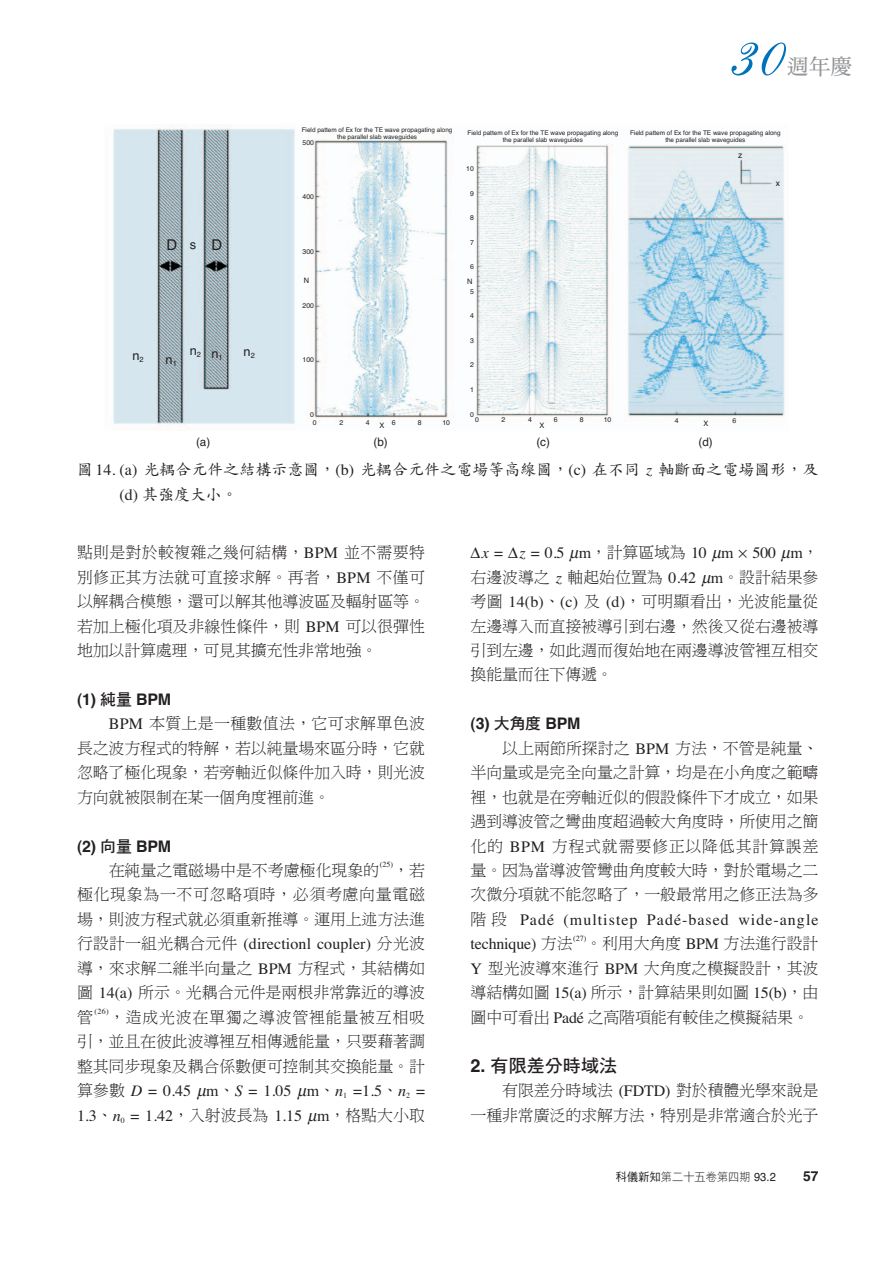
<style>
.page{position:relative;width:893px;height:1263px;background:#fff}
.page>*{position:absolute;margin:0;border:0;box-sizing:border-box;transform-origin:0 0}
.t1{font:21.3px "DF Ming Bd HK BF";color:#939598}
.t2{font:18.15px "DF Hei Bd HK BF";color:#231f20}
.t3{font:15.9px/24.5px "DF Ming Lt HK BF";letter-spacing:-.01em;color:#231f20;text-align:justify}
.t4{font:15.9px/24.5px "Times";letter-spacing:.005em;color:#231f20}
.t5{font:15.9px/24.5px "DF Kai Shu Md HK BF";letter-spacing:.005em;color:#231f20}
.t6{font:15.9px/24.5px "Times";letter-spacing:.065em;color:#231f20}
.t7{font:700 15.9px "Helvetica";letter-spacing:-.01em;color:#231f20}
.t8{font:14.85px "Helvetica";color:#231f20}
.t9{font:700 13.8px "Helvetica";color:#231f20}
.t10{font:12.75px "Helvetica";color:#231f20}
.t11{font:11.7px "DF Li Hei Lt HK BF";letter-spacing:.01em;color:#231f20;scale:.95 1}
.t12{font:11.7px "Helvetica";color:#231f20}
.t13{font:8.55px "Helvetica";color:#231f20}
.t14{font:7.95px "Times";color:#231f20}
.t15{font:7.5px "Helvetica";color:#231f20}
.t16{font:6.9px "Helvetica";color:#231f20}
.t17{font:6.3px/7.5px "Helvetica";color:#231f20;text-align:center}
.s1{font-size:7.5px}
.s2{font-family:"Times"}
.s3{font-family:"Times";font-style:italic}
.s4{font-family:"DF Hei Bd HK BF";font-weight:400}
.s5{font-family:"DF Ming Lt HK BF"}
.s6{font-style:italic}
.s7{font-family:"Helvetica";font-weight:700}
.s8{font-family:"DF Hei Md HK BF"}
.s9{font-family:"Helvetica"}
</style>
<div class="page">
<svg style="left:731px;top:43px;width:55px;height:33px"></svg>
<img style="left:113px;top:125px;width:672px;height:300px">
<h1 class="t1" style="left:787px;top:56px;width:66px">週年慶</h1>
<p class="t17" style="left:302px;top:126px;width:152px">Field pattem of Ex for the TE wave propagating along the parallel slab waveguides</p>
<p class="t17" style="left:467px;top:129px;width:152px">Field pattem of Ex for the TE wave propagating along the parallel slab waveguides</p>
<p class="t17" style="left:630px;top:129px;width:152px">Field pattem of Ex for the TE wave propagating along the parallel slab waveguides</p>
<p class="t16" style="left:302px;top:140px;width:13px">500</p>
<p class="t8" style="left:166px;top:240px;width:12px">D</p>
<p class="t8" style="left:211px;top:240px;width:12px">D</p>
<p class="t10" style="left:190px;top:240px;width:8px">s</p>
<p class="t10" style="left:132px;top:351px;width:13px">n<sub>2</sub></p>
<p class="t10" style="left:166px;top:355px;width:13px">n<sub>1</sub></p>
<p class="t10" style="left:190px;top:347px;width:34px">n<span class="s1">2</span> n<sub>1</sub></p>
<p class="t10" style="left:243px;top:347px;width:13px">n<sub>2</sub></p>
<p class="t13" style="left:738px;top:152px;width:6px">z</p>
<p class="t16" style="left:466px;top:166px;width:9px">10</p>
<p class="t16" style="left:470px;top:191px;width:5px">9</p>
<p class="t16" style="left:470px;top:215px;width:5px">8</p>
<p class="t16" style="left:470px;top:240px;width:5px">7</p>
<p class="t16" style="left:470px;top:264px;width:5px">6</p>
<p class="t16" style="left:470px;top:289px;width:5px">5</p>
<p class="t16" style="left:470px;top:313px;width:5px">4</p>
<p class="t16" style="left:470px;top:338px;width:5px">3</p>
<p class="t16" style="left:470px;top:362px;width:5px">2</p>
<p class="t16" style="left:470px;top:387px;width:5px">1</p>
<p class="t16" style="left:470px;top:412px;width:5px">0</p>
<p class="t16" style="left:302px;top:194px;width:13px">400</p>
<p class="t16" style="left:302px;top:249px;width:13px">300</p>
<p class="t15" style="left:304px;top:277px;width:7px">N</p>
<p class="t15" style="left:467px;top:279px;width:7px">N</p>
<p class="t16" style="left:302px;top:303px;width:13px">200</p>
<p class="t16" style="left:302px;top:357px;width:13px">100</p>
<p class="t16" style="left:310px;top:412px;width:5px">0</p>
<p class="t16" style="left:475px;top:418px;width:5px">0</p>
<p class="t16" style="left:501px;top:418px;width:5px">2</p>
<p class="t16" style="left:528px;top:418px;width:5px">4</p>
<p class="t16" style="left:553px;top:418px;width:5px">6</p>
<p class="t16" style="left:580px;top:418px;width:5px">8</p>
<p class="t16" style="left:603px;top:418px;width:9px">10</p>
<p class="t16" style="left:675px;top:418px;width:5px">4</p>
<p class="t16" style="left:732px;top:418px;width:5px">6</p>
<p class="t16" style="left:313px;top:420px;width:5px">0</p>
<p class="t16" style="left:339px;top:420px;width:5px">2</p>
<p class="t16" style="left:366px;top:420px;width:5px">4</p>
<p class="t16" style="left:391px;top:420px;width:5px">6</p>
<p class="t16" style="left:418px;top:420px;width:5px">8</p>
<p class="t16" style="left:442px;top:420px;width:9px">10</p>
<p class="t15" style="left:703px;top:421px;width:6px">X</p>
<p class="t15" style="left:379px;top:422px;width:6px">X</p>
<p class="t15" style="left:539px;top:422px;width:6px">X</p>
<p class="t12" style="left:196px;top:437px;width:16px">(a)</p>
<p class="t12" style="left:373px;top:437px;width:16px">(b)</p>
<p class="t12" style="left:536px;top:437px;width:15px">(c)</p>
<p class="t12" style="left:698px;top:437px;width:16px">(d)</p>
<p class="t13" style="left:775px;top:180px;width:6px">x</p>
<p class="t5" style="left:120px;top:458px;width:700px;text-indent:-43px">圖 <span class="s2">14. (a)</span> 光耦合元件之結構示意圖，<span class="s2">(b)</span> 光耦合元件之電場等高線圖，<span class="s2">(c)</span> 在不同 <span class="s3">z</span> 軸斷面之電場圖形，及<span class="s2">(d)</span> 其強度大小。</p>
<p class="t3" style="left:77px;top:541px;width:349px">點則是對於較複雜之幾何結構，<span class="s2">BPM</span> 並不需要特別修正其方法就可直接求解。再者，<span class="s2">BPM</span> 不僅可以解耦合模態，還可以解其他導波區及輻射區等。若加上極化項及非線性條件，則 <span class="s2">BPM</span> 可以很彈性地加以計算處理，可見其擴充性非常地強。</p>
<p class="t7" style="left:77px;top:693px;width:96px">(1) <span class="s4">純量</span> BPM</p>
<p class="t3" style="left:77px;top:712px;width:349px;text-indent:32px"><span class="s2">BPM</span> 本質上是一種數值法，它可求解單色波長之波方程式的特解，若以純量場來區分時，它就忽略了極化現象，若旁軸近似條件加入時，則光波方向就被限制在某一個角度裡前進。</p>
<p class="t7" style="left:77px;top:840px;width:96px">(2) <span class="s4">向量</span> BPM</p>
<p class="t3" style="left:109px;top:859px;width:272px">在純量之電磁場中是不考慮極化現象的</p>
<p class="t14" style="left:380px;top:862px;width:15px">(25)</p>
<p class="t3" style="left:77px;top:859px;width:349px;text-indent:316px">，若極化現象為一不可忽略項時，必須考慮向量電磁場，則波方程式就必須重新推導。運用上述方法進</p>
<p class="t4" style="left:77px;top:933px;width:349px"><span class="s5">行設計一組光耦合元件</span> (directionl coupler) <span class="s5">分光波</span></p>
<p class="t3" style="left:77px;top:957px;width:349px">導，來求解二維半向量之 <span class="s2">BPM</span> 方程式，其結構如圖 <span class="s2">14(a)</span> 所示。光耦合元件是兩根非常靠近的導波管</p>
<p class="t14" style="left:94px;top:1008px;width:16px">(26)</p>
<p class="t3" style="left:77px;top:1006px;width:349px;text-indent:32px">，造成光波在單獨之導波管裡能量被互相吸引，並且在彼此波導裡互相傳遞能量，只要藉著調整其同步現象及耦合係數便可控制其交換能量。計</p>
<p class="t4" style="left:77px;top:1080px;width:349px"><span class="s5">算參數</span> <span class="s6">D</span> = 0.45 m<span class="s5">、</span><span class="s6">S</span> = 1.05 m<span class="s5">、</span><span class="s6">n</span><sub>1</sub> =1.5<span class="s5">、</span><span class="s6">n</span><sub>2</sub> =<br>1.3<span class="s5">、</span><span class="s6">n</span><sub>0</sub> = 1.42<span class="s5">，入射波長為</span> 1.15 m<span class="s5">，格點大小取</span></p>
<p class="t4" style="left:481px;top:542px;width:338px"><span class="s6">x</span> = <span class="s6">z</span> = 0.5 m<span class="s5">，計算區域為</span> 10 m 500 m<span class="s5">，</span></p>
<p class="t3" style="left:470px;top:565px;width:349px">右邊波導之 <span class="s3">z</span> 軸起始位置為 <span class="s2">0.42 m</span>。設計結果參考圖 <span class="s2">14(b)</span>、<span class="s2">(c)</span> 及 <span class="s2">(d)</span>，可明顯看出，光波能量從左邊導入而直接被導引到右邊，然後又從右邊被導引到左邊，如此週而復始地在兩邊導波管裡互相交換能量而往下傳遞。</p>
<p class="t7" style="left:470px;top:718px;width:111px">(3) <span class="s4">大角度</span> BPM</p>
<p class="t3" style="left:470px;top:737px;width:349px;text-indent:32px">以上兩節所探討之 <span class="s2">BPM</span> 方法，不管是純量、半向量或是完全向量之計算，均是在小角度之範疇裡，也就是在旁軸近似的假設條件下才成立，如果遇到導波管之彎曲度超過較大角度時，所使用之簡化的 <span class="s2">BPM</span> 方程式就需要修正以降低其計算誤差量。因為當導波管彎曲角度較大時，對於電場之二次微分項就不能忽略了，一般最常用之修正法為多</p>
<p class="t6" style="left:470px;top:909px;width:349px"><span class="s5">階段</span> Padé (multistep Padé-based wide-angle technique) <span class="s5">方法</span></p>
<p class="t14" style="left:573px;top:935px;width:15px">(27)</p>
<p class="t3" style="left:470px;top:932px;width:349px;text-indent:116px">。利用大角度 <span class="s2">BPM</span> 方法進行設計<span class="s2">Y</span> 型光波導來進行 <span class="s2">BPM</span> 大角度之模擬設計，其波導結構如圖 <span class="s2">15(a)</span> 所示，計算結果則如圖 <span class="s2">15(b)</span>，由圖中可看出 <span class="s2">Padé</span> 之高階項能有較佳之模擬結果。</p>
<p class="t2" style="left:470px;top:1056px;width:148px"><span class="s7">2.</span> 有限差分時域法</p>
<p class="t3" style="left:470px;top:1079px;width:349px;text-align:right">有限差分時域法 <span class="s2">(FDTD)</span> 對於積體光學來說是<br>一種非常廣泛的求解方法，特別是非常適合於光子</p>
<p class="t11" style="left:616px;top:1171px;width:170px"><span class="s8">科儀新知</span>第二十五卷第四期 <span class="s9">93.2</span></p>
<p class="t9" style="left:803px;top:1171px;width:17px">57</p>
</div>
